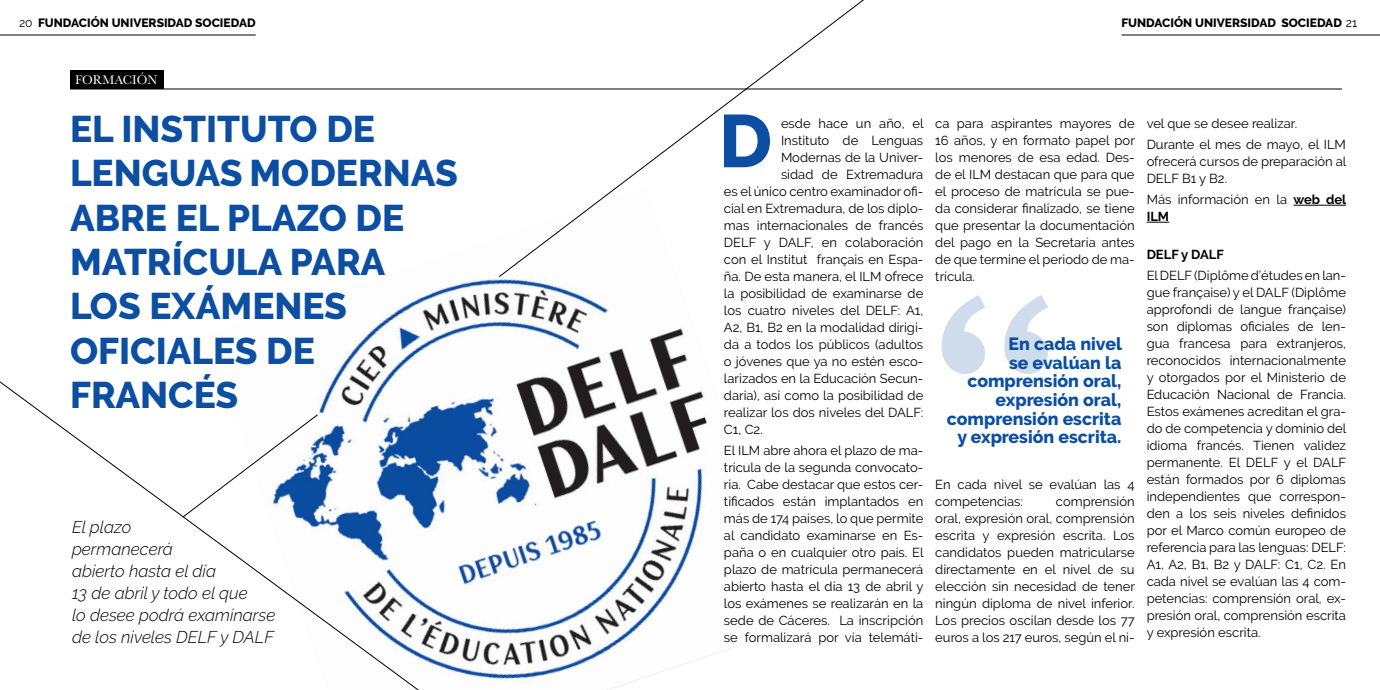
<style>
.page{position:relative;width:1380px;height:690px;background:#fff}
.page>*{position:absolute;margin:0;border:0;box-sizing:border-box;transform-origin:0 0}
.t1{font:800 37px "Raleway";color:#0b4ea2}
.t2{font:800 17.6px/18.7px "Raleway";color:#0b4ea2;text-align:right}
.t3{font:italic 300 17px/22px "Raleway";color:#000}
.t4{font:13px/17px "Raleway";color:#000;text-align:justify}
.t5{font:13px "Baskerville";color:#fff}
.t6{font:700 13px "Raleway";color:#000}
.t7{font:800 12px "Raleway";color:#000}
.s1{font-weight:400}
.s2{font-weight:700}
</style>
<div class="page">
<img style="left:333px;top:279px;width:463px;height:411px">
<div style="left:70px;top:70px;width:94px;height:19px;background:#000"></div>
<hr style="left:1293px;top:205px;width:53px;height:1px;background:#000">
<svg style="left:1147px;top:222px;width:22px;height:1px"></svg>
<hr style="left:70px;top:88px;width:1272px;height:2px;background:#000">
<svg style="left:0;top:375px;width:426px;height:315px"></svg>
<svg style="left:498px;top:0;width:370px;height:277px"></svg>
<svg style="left:724px;top:115px;width:46px;height:52px"></svg>
<hr style="left:0;top:34px;width:256px;height:2px;background:#000">
<hr style="left:1121px;top:34px;width:259px;height:2px;background:#000">
<svg style="left:942px;top:295px;width:106px;height:79px"></svg>
<p class="t7" style="left:19px;top:16px;width:238px"><span class="s1">20</span> FUNDACIÓN UNIVERSIDAD SOCIEDAD</p>
<p class="t7" style="left:1121px;top:16px;width:237px">FUNDACIÓN UNIVERSIDAD SOCIEDAD <span class="s1">21</span></p>
<p class="t5" style="left:75px;top:72px;width:84px">FORMACIÓN</p>
<h1 class="t1" style="left:70px;top:108px;width:87px">El Instituto</h1>
<h1 class="t1" style="left:326px;top:108px;width:24px">de</h1>
<h1 class="t1" style="left:70px;top:152px;width:48px">Lenguas</h1>
<h1 class="t1" style="left:249px;top:152px;width:27px">Modernas</h1>
<h1 class="t1" style="left:70px;top:197px;width:25px">abre</h1>
<h1 class="t1" style="left:176px;top:197px;width:75px">el pla</h1>
<h1 class="t1" style="left:297px;top:197px;width:83px">zo de</h1>
<h1 class="t1" style="left:70px;top:241px;width:56px">matrícula</h1>
<h1 class="t1" style="left:290px;top:241px;width:25px">para</h1>
<h1 class="t1" style="left:70px;top:285px;width:24px">los</h1>
<h1 class="t1" style="left:149px;top:285px;width:127px">exámenes</h1>
<h1 class="t1" style="left:70px;top:330px;width:22px">oficiales</h1>
<h1 class="t1" style="left:266px;top:330px;width:24px">de</h1>
<h1 class="t1" style="left:70px;top:374px;width:25px">francés</h1>
<h3 class="t3" style="left:72px;top:516px;width:205px">El plazo<br>permanecerá<br>abierto hasta el día<br>13 de abril y todo el que<br>lo desee podrá examinarse de los niveles DELF y DALF</h3>
<p class="t4" style="left:781px;top:115px;width:144px">esde hace un año, el</p>
<p class="t4" style="left:781px;top:132px;width:144px">Instituto de Lenguas</p>
<p class="t4" style="left:781px;top:149px;width:144px">Modernas de la Univer-</p>
<p class="t4" style="left:781px;top:166px;width:144px">sidad de Extremadura</p>
<p class="t4" style="left:724px;top:183px;width:201px">es el único centro examinador ofi-</p>
<p class="t4" style="left:724px;top:200px;width:201px">cial en Extremadura, de los diplo-</p>
<p class="t4" style="left:724px;top:217px;width:201px">mas internacionales de francés</p>
<p class="t4" style="left:724px;top:234px;width:201px">DELF y DALF, en colaboración</p>
<p class="t4" style="left:724px;top:251px;width:201px">con el Institut français en Espa-</p>
<p class="t4" style="left:724px;top:268px;width:201px">ña. De esta manera, el ILM ofrece</p>
<p class="t4" style="left:724px;top:285px;width:201px">la posibilidad de examinarse de</p>
<p class="t4" style="left:724px;top:302px;width:201px">los cuatro niveles del DELF: A1,</p>
<p class="t4" style="left:724px;top:319px;width:201px">A2, B1, B2 en la modalidad dirigi-</p>
<p class="t4" style="left:724px;top:336px;width:201px">da a todos los públicos (adultos</p>
<p class="t4" style="left:724px;top:353px;width:201px">o jóvenes que ya no estén esco-</p>
<p class="t4" style="left:724px;top:370px;width:201px">larizados en la Educación Secun-</p>
<p class="t4" style="left:724px;top:387px;width:201px">daria), así como la posibilidad de</p>
<p class="t4" style="left:724px;top:404px;width:201px">realizar los dos niveles del DALF:</p>
<p class="t4" style="left:724px;top:421px;width:40px">C1, C2.</p>
<p class="t4" style="left:724px;top:442px;width:201px">El ILM abre ahora el plazo de ma&shy;trícula de la segunda convocato&shy;ria. Cabe destacar que estos cer&shy;tificados están implantados en más de 174 países, lo que permite al candidato examinarse en Es&shy;paña o en cualquier otro país. El plazo de matrícula permanecerá abierto hasta el día 13 de abril y los exámenes se realizarán en la sede de Cáceres. La inscripción se formalizará por vía telemáti-</p>
<p class="t4" style="left:935px;top:115px;width:201px">ca para aspirantes mayores de 16 años, y en formato papel por los menores de esa edad. Des&shy;de el ILM destacan que para que el proceso de matrícula se pue&shy;da considerar finalizado, se tiene que presentar la documentación del pago en la Secretaría antes de que termine el periodo de ma&shy;trícula.</p>
<h2 class="t2" style="left:947px;top:334px;width:177px">En cada nivel<br>se evalúan la comprensión oral, expresión oral, comprensión escrita y expresión escrita.</h2>
<p class="t4" style="left:935px;top:476px;width:201px">En cada nivel se evalúan las 4 competencias:</p>
<p class="t4" style="left:935px;top:493px;width:201px;text-indent:121px">comprensión oral, expresión oral, comprensión escrita y expresión escrita. Los candidatos pueden matricularse directamente en el nivel de su elección sin necesidad de tener ningún diploma de nivel inferior.<br>Los precios oscilan desde los 77 euros a los 217 euros, según el ni-</p>
<p class="t4" style="left:1147px;top:113px;width:201px;line-height:21px">vel que se desee realizar.<br>Durante el mes de mayo, el ILM</p>
<p class="t4" style="left:1147px;top:153px;width:201px">ofrecerá cursos de preparación al<br>DELF B1 y B2.</p>
<p class="t4" style="left:1147px;top:191px;width:201px">Más información en la <span class="s2">web del<br>ILM</span></p>
<p class="t6" style="left:1147px;top:247px;width:78px">DELF y DALF</p>
<p class="t4" style="left:1147px;top:267px;width:201px">El DELF (Diplôme d’études en lan&shy;gue française) y el DALF (Diplôme approfondi de langue française) son diplomas oficiales de len&shy;gua francesa para extranjeros, reconocidos internacionalmente y otorgados por el Ministerio de Educación Nacional de Francia.<br>Estos exámenes acreditan el gra&shy;do de competencia y dominio del idioma francés. Tienen validez permanente. El DELF y el DALF están formados por 6 diplomas independientes que correspon&shy;den a los seis niveles definidos por el Marco común europeo de referencia para las lenguas: DELF:<br>A1, A2, B1, B2 y DALF: C1, C2. En cada nivel se evalúan las 4 com&shy;petencias: comprensión oral, ex&shy;presión oral, comprensión escrita y expresión escrita.</p>
</div>
